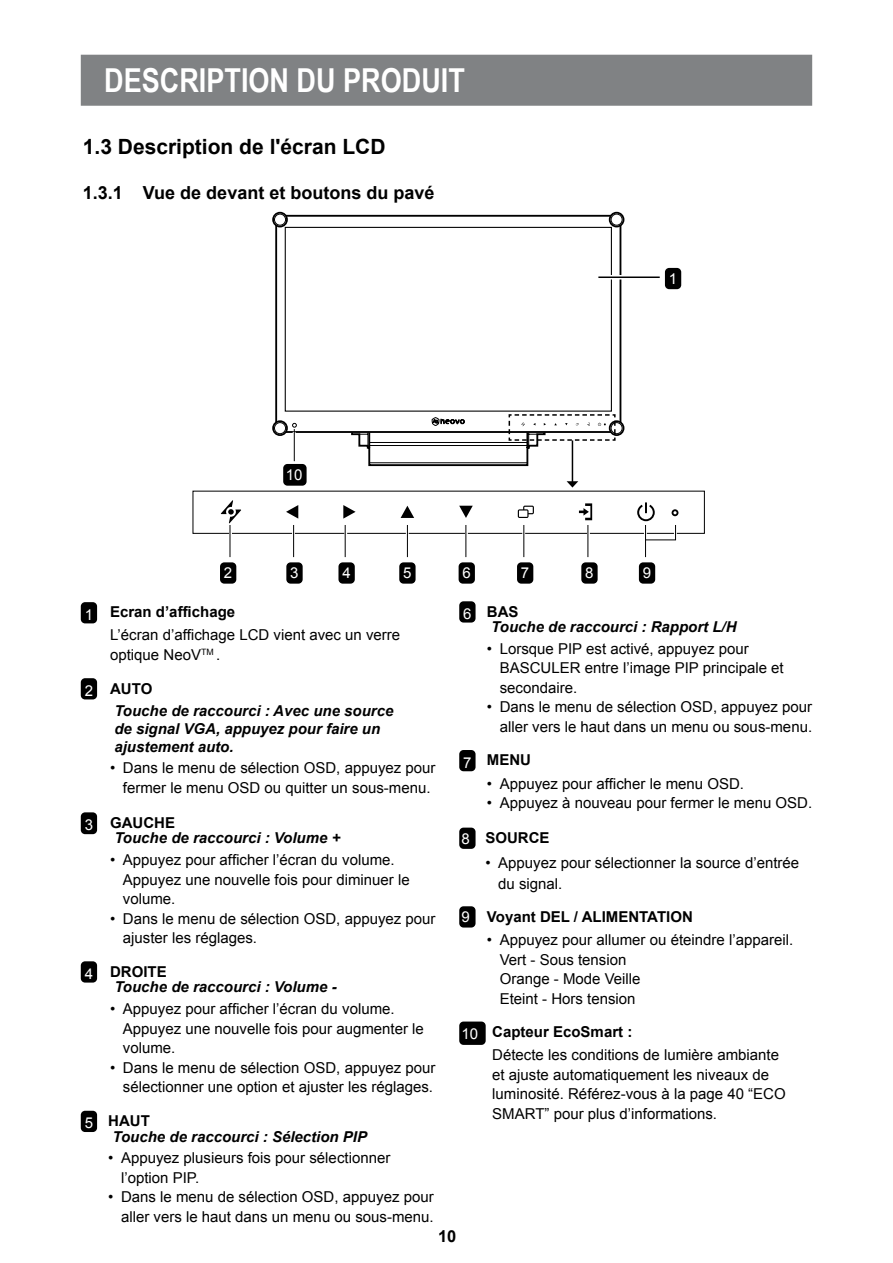
<style>
.page{position:relative;width:893px;height:1263px;background:#fff}
.page>*{position:absolute;margin:0;border:0;box-sizing:border-box;transform-origin:0 0}
.t1{font:700 33px "Arial Narrow";color:#fff}
.t2{font:700 21px "Arial";color:#000}
.t3{font:700 18px "Arial";color:#000}
.t4{font:700 16.5px "Arial";color:#000}
.t5{font:15px/19.5px "Arial";color:#000}
.t6{font:italic 700 15px/18px "Arial";color:#000}
.t7{font:700 15px "Arial";color:#000}
.t8{font:15px "Arial";color:#fff}
</style>
<div class="page">
<div style="left:81px;top:55px;width:731px;height:51px;background:#808284;border:2px solid #808284"></div>
<div style="left:275px;top:215px;width:346px;height:218px;border:2px solid #000"></div>
<div style="left:285px;top:227px;width:327px;height:185px;border:1px solid #000"></div>
<div style="left:273px;top:421px;width:14px;height:14px;background:#fff;border-radius:50%"></div>
<div style="left:272px;top:420px;width:16px;height:16px;border:2px solid #000;border-radius:50%"></div>
<div style="left:274px;top:422px;width:12px;height:12px;border:1px solid #000;border-radius:50%"></div>
<div style="left:273px;top:213px;width:14px;height:14px;background:#fff;border-radius:50%"></div>
<div style="left:272px;top:212px;width:16px;height:15px;border:2px solid #000;border-radius:50%"></div>
<div style="left:274px;top:214px;width:12px;height:11px;border:1px solid #000;border-radius:50%"></div>
<div style="left:610px;top:421px;width:14px;height:14px;background:#fff;border-radius:50%"></div>
<div style="left:609px;top:420px;width:15px;height:16px;border:2px solid #000;border-radius:50%"></div>
<div style="left:611px;top:422px;width:11px;height:12px;border:1px solid #000;border-radius:50%"></div>
<div style="left:610px;top:213px;width:14px;height:14px;background:#fff;border-radius:50%"></div>
<div style="left:609px;top:212px;width:15px;height:15px;border:2px solid #000;border-radius:50%"></div>
<div style="left:611px;top:214px;width:11px;height:11px;border:1px solid #000;border-radius:50%"></div>
<svg style="left:292px;top:423px;width:5px;height:4px"></svg>
<hr style="left:598px;top:275px;width:50px;height:4px;background:#fff">
<hr style="left:598px;top:276px;width:62px;height:2px;background:#000">
<div style="left:665px;top:268px;width:16px;height:21px;background:#000;border-radius:4px"></div>
<div style="left:570px;top:440px;width:5px;height:47px;background:#bfbfbf"></div>
<hr style="left:572px;top:440px;width:1px;height:42px;background:#000">
<svg style="left:567px;top:481px;width:11px;height:6px"></svg>
<svg style="left:350px;top:411px;width:266px;height:55px"></svg>
<div style="left:459px;top:562px;width:16px;height:22px;background:#000;border-radius:4px"></div>
<div style="left:338px;top:562px;width:17px;height:22px;background:#000;border-radius:4px"></div>
<div style="left:517px;top:562px;width:16px;height:22px;background:#000;border-radius:4px"></div>
<div style="left:399px;top:562px;width:17px;height:22px;background:#000;border-radius:4px"></div>
<div style="left:639px;top:562px;width:16px;height:22px;background:#000;border-radius:4px"></div>
<div style="left:581px;top:562px;width:17px;height:22px;background:#000;border-radius:4px"></div>
<div style="left:220px;top:562px;width:16px;height:22px;background:#000;border-radius:4px"></div>
<div style="left:286px;top:562px;width:17px;height:22px;background:#000;border-radius:4px"></div>
<svg style="left:221px;top:500px;width:20px;height:23px"></svg>
<svg style="left:286px;top:505px;width:12px;height:14px"></svg>
<svg style="left:343px;top:505px;width:13px;height:14px"></svg>
<svg style="left:401px;top:506px;width:13px;height:12px"></svg>
<svg style="left:459px;top:506px;width:14px;height:12px"></svg>
<svg style="left:518px;top:506px;width:16px;height:12px"></svg>
<svg style="left:579px;top:503px;width:13px;height:17px"></svg>
<div style="left:672px;top:509px;width:6px;height:7px;border:2px solid #000;border-radius:50%"></div>
<div style="left:193px;top:491px;width:512px;height:43px;border:1px solid #000"></div>
<hr style="left:674px;top:526px;width:3px;height:14px;background:#fff">
<hr style="left:522px;top:528px;width:3px;height:28px;background:#fff">
<hr style="left:523px;top:525px;width:1px;height:32px;background:#000">
<hr style="left:406px;top:528px;width:3px;height:28px;background:#fff">
<hr style="left:407px;top:525px;width:1px;height:32px;background:#000">
<hr style="left:292px;top:528px;width:3px;height:28px;background:#fff">
<hr style="left:293px;top:525px;width:1px;height:32px;background:#000">
<hr style="left:587px;top:526px;width:3px;height:28px;background:#fff">
<hr style="left:587px;top:525px;width:1px;height:32px;background:#000">
<hr style="left:465px;top:526px;width:3px;height:28px;background:#fff">
<hr style="left:465px;top:525px;width:1px;height:32px;background:#000">
<hr style="left:344px;top:526px;width:3px;height:28px;background:#fff">
<hr style="left:345px;top:525px;width:1px;height:32px;background:#000">
<hr style="left:229px;top:526px;width:3px;height:28px;background:#fff">
<hr style="left:229px;top:525px;width:1px;height:32px;background:#000">
<hr style="left:645px;top:525px;width:1px;height:32px;background:#000">
<svg style="left:637px;top:502px;width:39px;height:39px"></svg>
<div style="left:81px;top:602px;width:16px;height:21px;background:#000;border-radius:4px"></div>
<div style="left:459px;top:750px;width:17px;height:21px;background:#000;border-radius:4px"></div>
<div style="left:459px;top:601px;width:17px;height:21px;background:#000;border-radius:4px"></div>
<div style="left:81px;top:1111px;width:16px;height:21px;background:#000;border-radius:4px"></div>
<div style="left:81px;top:961px;width:16px;height:21px;background:#000;border-radius:4px"></div>
<div style="left:81px;top:812px;width:16px;height:22px;background:#000;border-radius:4px"></div>
<div style="left:81px;top:678px;width:16px;height:21px;background:#000;border-radius:4px"></div>
<div style="left:459px;top:828px;width:17px;height:21px;background:#000;border-radius:4px"></div>
<div style="left:459px;top:906px;width:17px;height:21px;background:#000;border-radius:4px"></div>
<div style="left:459px;top:1021px;width:27px;height:24px;background:#000;border-radius:4px"></div>
<div style="left:283px;top:464px;width:24px;height:22px;background:#000;border-radius:4px"></div>
<hr style="left:293px;top:432px;width:3px;height:28px;background:#fff">
<hr style="left:294px;top:429px;width:1px;height:32px;background:#000">
<h1 class="t1" style="left:104px;top:55px;width:362px">DESCRIPTION DU PRODUIT</h1>
<h2 class="t2" style="left:83px;top:135px;width:304px">1.3 Description de l'écran LCD</h2>
<p class="t3" style="left:83px;top:183px;width:353px">1.3.1 Vue de devant et boutons du pavé</p>
<p class="t8" style="left:669px;top:269px;width:10px">1</p>
<p class="t8" style="left:286px;top:465px;width:18px">10</p>
<p class="t8" style="left:224px;top:563px;width:10px">2</p>
<p class="t8" style="left:290px;top:563px;width:10px">3</p>
<p class="t8" style="left:342px;top:563px;width:10px">4</p>
<p class="t8" style="left:403px;top:563px;width:10px">5</p>
<p class="t8" style="left:463px;top:563px;width:10px">6</p>
<p class="t8" style="left:521px;top:563px;width:10px">7</p>
<p class="t8" style="left:585px;top:563px;width:10px">8</p>
<p class="t8" style="left:643px;top:563px;width:10px">9</p>
<p class="t8" style="left:85px;top:605px;width:10px">1</p>
<p class="t8" style="left:85px;top:681px;width:10px">2</p>
<p class="t7" style="left:110px;top:603px;width:127px">Ecran d’affichage</p>
<p class="t5" style="left:110px;top:625px;width:292px">L’écran d’affichage LCD vient avec un verre optique NeoV<sup>TM</sup> .</p>
<p class="t7" style="left:110px;top:680px;width:44px">AUTO</p>
<p class="t6" style="left:114px;top:701px;width:280px">Touche de raccourci : Avec une source de signal VGA, appuyez pour faire un ajustement auto.</p>
<p class="t5" style="left:110px;top:758px;width:327px;text-align:center">• Dans le menu de sélection OSD, appuyez pour fermer le menu OSD ou quitter un sous-menu.</p>
<p class="t8" style="left:463px;top:604px;width:10px">6</p>
<p class="t8" style="left:463px;top:752px;width:10px">7</p>
<p class="t7" style="left:487px;top:603px;width:33px">BAS</p>
<p class="t6" style="left:491px;top:618px;width:247px">Touche de raccourci : Rapport L/H</p>
<p class="t5" style="left:500px;top:639px;width:286px;text-indent:-13px">• Lorsque PIP est activé, appuyez pour<br>BASCULER entre l’image PIP principale et secondaire.</p>
<p class="t5" style="left:487px;top:697px;width:327px;text-align:right">• Dans le menu de sélection OSD, appuyez pour aller vers le haut dans un menu ou sous-menu.</p>
<p class="t7" style="left:487px;top:752px;width:46px">MENU</p>
<p class="t5" style="left:487px;top:774px;width:259px">• Appuyez pour afficher le menu OSD.</p>
<p class="t5" style="left:487px;top:793px;width:327px">• Appuyez à nouveau pour fermer le menu OSD.</p>
<p class="t8" style="left:85px;top:815px;width:10px">3</p>
<p class="t8" style="left:85px;top:964px;width:10px">4</p>
<p class="t8" style="left:85px;top:1113px;width:10px">5</p>
<p class="t7" style="left:110px;top:814px;width:66px">GAUCHE</p>
<p class="t6" style="left:114px;top:829px;width:228px">Touche de raccourci : Volume +</p>
<p class="t5" style="left:123px;top:850px;width:288px;text-indent:-13px">• Appuyez pour afficher l’écran du volume.<br>Appuyez une nouvelle fois pour diminuer le volume.</p>
<p class="t5" style="left:123px;top:909px;width:314px;text-indent:-13px">• Dans le menu de sélection OSD, appuyez pour ajuster les réglages.</p>
<p class="t7" style="left:110px;top:963px;width:58px">DROITE</p>
<p class="t6" style="left:114px;top:978px;width:224px">Touche de raccourci : Volume -</p>
<p class="t5" style="left:123px;top:999px;width:302px;text-indent:-13px">• Appuyez pour afficher l’écran du volume.<br>Appuyez une nouvelle fois pour augmenter le volume.</p>
<p class="t5" style="left:110px;top:1058px;width:327px;text-align:right">• Dans le menu de sélection OSD, appuyez pour sélectionner une option et ajuster les réglages.</p>
<p class="t7" style="left:108px;top:1112px;width:43px">HAUT</p>
<p class="t6" style="left:113px;top:1127px;width:256px">Touche de raccourci : Sélection PIP</p>
<p class="t5" style="left:121px;top:1148px;width:271px;text-indent:-13px">• Appuyez plusieurs fois pour sélectionner l’option PIP.</p>
<p class="t5" style="left:108px;top:1187px;width:327px;text-align:right">• Dans le menu de sélection OSD, appuyez pour aller vers le haut dans un menu ou sous-menu.</p>
<p class="t8" style="left:461px;top:829px;width:10px">8</p>
<p class="t7" style="left:485px;top:830px;width:66px">SOURCE</p>
<p class="t5" style="left:498px;top:853px;width:302px;line-height:21px;text-indent:-13px">• Appuyez pour sélectionner la source d’entrée du signal.</p>
<p class="t8" style="left:461px;top:907px;width:10px">9</p>
<p class="t7" style="left:487px;top:908px;width:207px">Voyant DEL / ALIMENTATION</p>
<p class="t5" style="left:500px;top:930px;width:295px;text-indent:-13px">• Appuyez pour allumer ou éteindre l’appareil.<br>Vert - Sous tension<br>Orange - Mode Veille<br>Eteint - Hors tension</p>
<p class="t8" style="left:461px;top:1023px;width:18px">10</p>
<p class="t7" style="left:492px;top:1023px;width:142px">Capteur EcoSmart :</p>
<p class="t5" style="left:492px;top:1045px;width:295px">Détecte les conditions de lumière ambiante et ajuste automatiquement les niveaux de luminosité. Référez-vous à la page 40 “ECO SMART” pour plus d’informations.</p>
<p class="t4" style="left:438px;top:1227px;width:20px">10</p>
</div>
